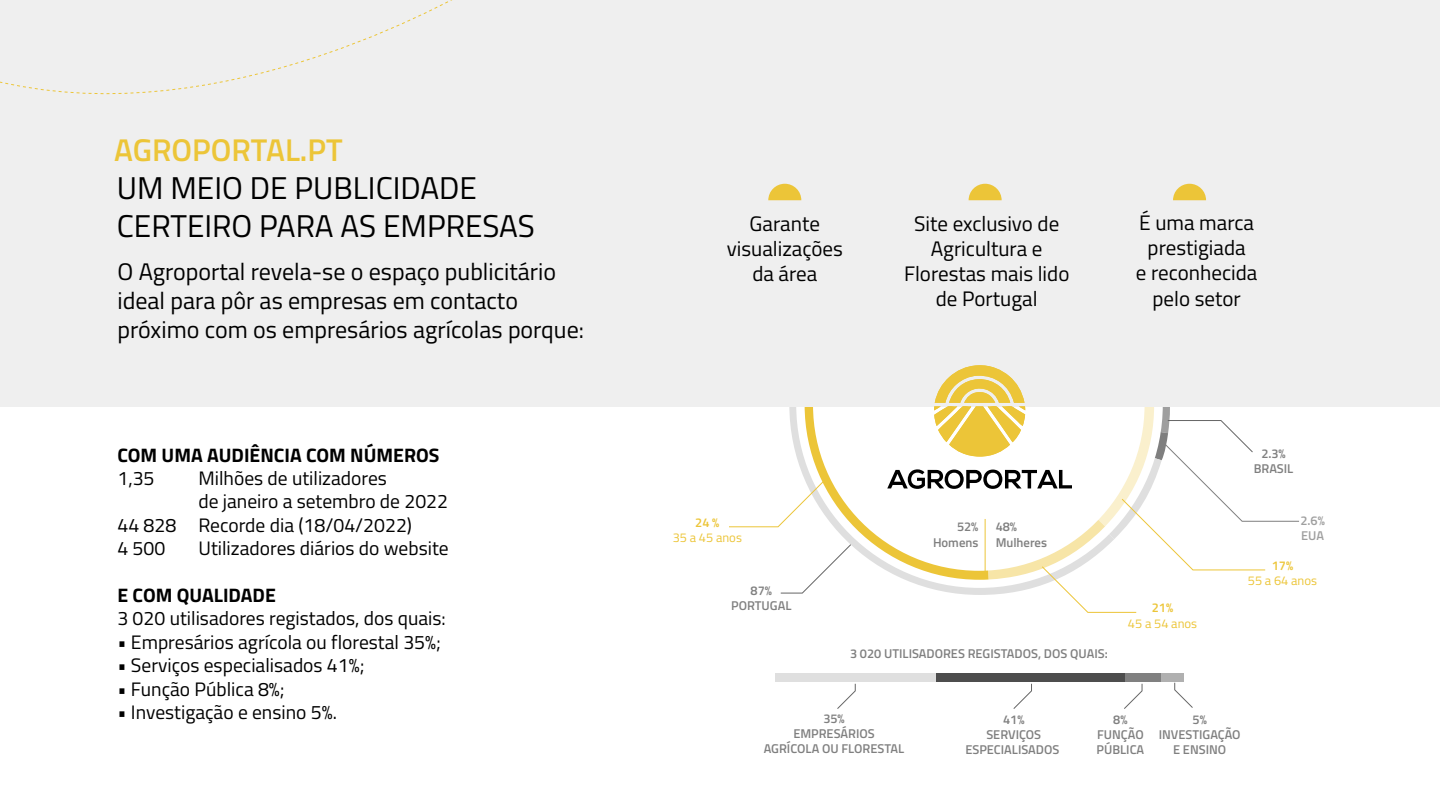
<style>
.page{position:relative;width:1440px;height:810px;background:#fff}
.page>*{position:absolute;margin:0;border:0;box-sizing:border-box;transform-origin:0 0}
.t1{font:31.5px/37.8px "Titillium Web";color:#000}
.t2{font:600 31.5px "Titillium Web";color:#ecc538}
.t3{font:24px/28.8px "Titillium Web";color:#000}
.t4{font:21px/25.2px "Titillium Web";color:#000;text-align:center}
.t5{font:19.5px "Titillium Web";color:#000}
.t6{font:700 19.5px "Titillium Web";color:#000}
.t7{font:600 12.75px/15.3px "Titillium Web";color:#808080;text-align:center}
.t8{font:12.75px "Titillium Web";color:#ecc538}
.t9{font:600 12.75px/15.3px "Titillium Web";color:#7f7f7f;text-align:center}
.t10{font:600 12.75px "Titillium Web";color:#ecc538}
.t11{font:600 12.75px/15.3px "Titillium Web";color:#9f9f9f}
</style>
<div class="page">
<div style="left:0;top:0;width:1440px;height:407px;background:#efefef"></div>
<svg style="left:729px;top:365px;width:570px;height:248px"></svg>
<hr style="left:985px;top:519px;width:1px;height:57px;background:#ecc538">
<div style="left:1161px;top:674px;width:23px;height:8px;background:#b0b0b0"></div>
<div style="left:1124px;top:674px;width:37px;height:8px;background:#808080"></div>
<div style="left:936px;top:674px;width:188px;height:8px;background:#4d4d4d"></div>
<div style="left:775px;top:674px;width:161px;height:8px;background:#dfdfdf"></div>
<svg style="left:768px;top:184px;width:33px;height:16px"></svg>
<svg style="left:969px;top:184px;width:33px;height:16px"></svg>
<svg style="left:1173px;top:184px;width:33px;height:16px"></svg>
<svg style="left:837px;top:683px;width:19px;height:26px"></svg>
<svg style="left:1013px;top:683px;width:19px;height:26px"></svg>
<svg style="left:1124px;top:683px;width:19px;height:26px"></svg>
<svg style="left:1174px;top:682px;width:19px;height:26px"></svg>
<svg style="left:0;top:45px;width:347px;height:50px"></svg>
<h1 class="t2" style="left:114px;top:126px;width:230px">AGROPORTAL.PT</h1>
<h1 class="t1" style="left:117px;top:168px;width:420px">UM MEIO DE PUBLICIDADE<br>CERTEIRO PARA AS EMPRESAS</h1>
<p class="t3" style="left:118px;top:257px;width:468px">O Agroportal revela-se o espaço publicitário ideal para pôr as empresas em contacto próximo com os empresários agrícolas porque:</p>
<p class="t6" style="left:117px;top:439px;width:324px">COM UMA AUDIÊNCIA COM NÚMEROS</p>
<p class="t5" style="left:117px;top:463px;width:39px">1,35</p>
<p class="t5" style="left:198px;top:463px;width:190px">Milhões de utilizadores</p>
<p class="t5" style="left:198px;top:486px;width:251px">de janeiro a setembro de 2022</p>
<p class="t5" style="left:117px;top:510px;width:296px">44 828 Recorde dia (18/04/2022)</p>
<p class="t5" style="left:117px;top:533px;width:49px">4 500</p>
<p class="t5" style="left:198px;top:533px;width:252px">Utilizadores diários do website</p>
<p class="t6" style="left:117px;top:580px;width:160px">E COM QUALIDADE</p>
<p class="t5" style="left:117px;top:603px;width:330px">3 020 utilisadores registados, dos quais:</p>
<p class="t5" style="left:117px;top:627px;width:325px">• Empresários agrícola ou florestal 35%;</p>
<p class="t5" style="left:117px;top:650px;width:249px">• Serviços especialisados 41%;</p>
<p class="t5" style="left:117px;top:673px;width:169px">• Função Pública 8%;</p>
<p class="t5" style="left:117px;top:697px;width:221px">• Investigação e ensino 5%.</p>
<p class="t4" style="left:727px;top:210px;width:118px">Garante visualizações da área</p>
<p class="t4" style="left:904px;top:210px;width:167px">Site exclusivo de<br>Agricultura e<br>Florestas mais lido de Portugal</p>
<p class="t4" style="left:1136px;top:210px;width:123px">É uma marca prestigiada<br>e reconhecida pelo setor</p>
<p class="t10" style="left:695px;top:512px;width:26px">24 %</p>
<p class="t8" style="left:673px;top:528px;width:71px">35 a 45 anos</p>
<p class="t7" style="left:731px;top:583px;width:62px">87%<br>PORTUGAL</p>
<p class="t7" style="left:933px;top:519px;width:47px;text-align:right">52%<br>Homens</p>
<p class="t7" style="left:996px;top:519px;width:53px;text-align:left">48%<br>Mulheres</p>
<p class="t7" style="left:850px;top:646px;width:259px">3 020 UTILISADORES REGISTADOS, DOS QUAIS:</p>
<p class="t10" style="left:1152px;top:598px;width:23px">21%</p>
<p class="t8" style="left:1128px;top:613px;width:71px">45 a 54 anos</p>
<p class="t9" style="left:1254px;top:445px;width:41px">2.3%<br>BRASIL</p>
<p class="t11" style="left:1300px;top:512px;width:26px">2.6%<br>EUA</p>
<p class="t10" style="left:1272px;top:555px;width:23px">17%</p>
<p class="t8" style="left:1248px;top:571px;width:71px">55 a 64 anos</p>
<p class="t7" style="left:764px;top:710px;width:142px">35%<br>EMPRESÁRIOS<br>AGRÍCOLA OU FLORESTAL</p>
<p class="t7" style="left:965px;top:711px;width:95px">41%<br>SERVIÇOS<br>ESPECIALISADOS</p>
<p class="t7" style="left:1097px;top:711px;width:49px">8%<br>FUNÇÃO<br>PÚBLICA</p>
<p class="t7" style="left:1159px;top:711px;width:83px">5%<br>INVESTIGAÇÃO<br>E ENSINO</p>
</div>
